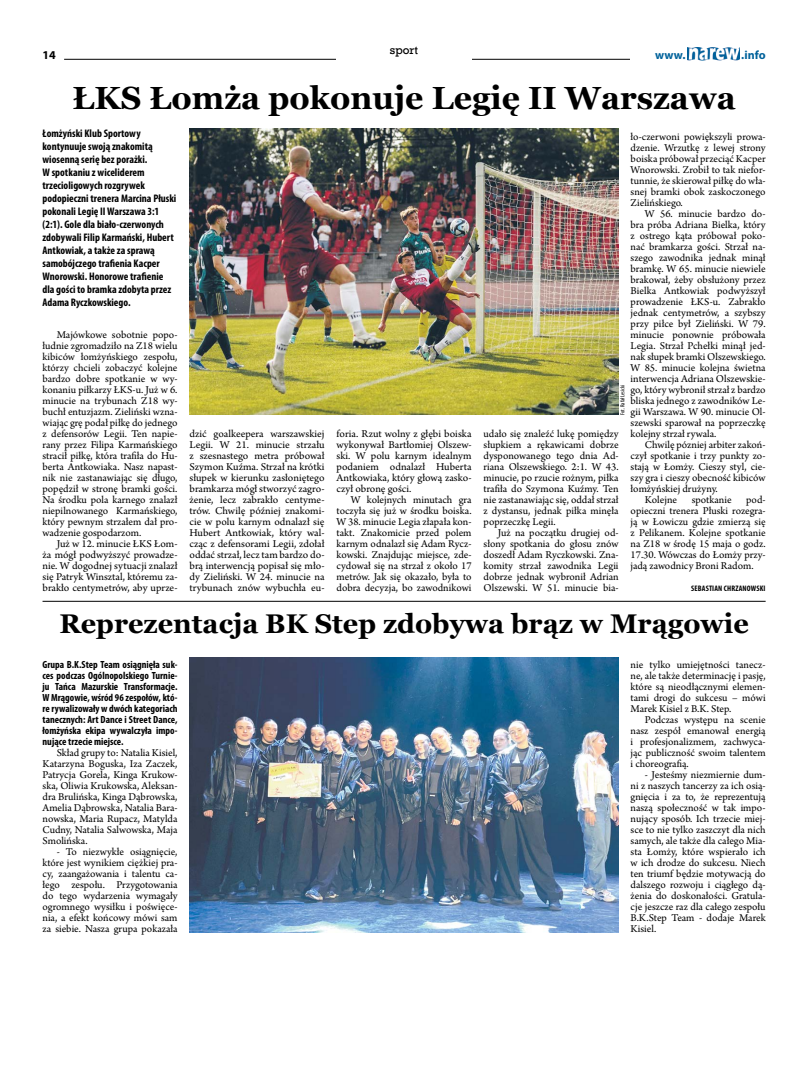
<style>
.page{position:relative;width:794px;height:1092px;background:#fff}
.page>*{position:absolute;margin:0;border:0;box-sizing:border-box;transform-origin:0 0}
.t1{font:700 32px "Georgia";color:#000}
.t2{font:700 27px "Georgia";color:#000}
.t3{font:700 12px "Myriad Pro";color:#00629b}
.t4{font:700 12px "Myriad Pro";color:#000}
.t5{font:11px/11px "Arno Pro";color:#000;text-align:justify}
.t6{font:700 condensed 11px/13px "Myriad Pro";color:#000}
.t7{font:11px "Rockwell";color:#000}
.t8{font:700 condensed 10.4px/11px "Myriad Pro";color:#000;text-align:justify}
.t9{font:700 condensed 8px "Myriad Pro";letter-spacing:.02em;color:#000}
.t10{font:condensed 6px "Myriad Pro";color:#000}
</style>
<div class="page">
<hr style="left:64px;top:59px;width:701px;height:1px;background:#000">
<div style="left:630px;top:51px;width:135px;height:18px;background:#fff"></div>
<img style="left:687px;top:47px;width:52px;height:13px">
<div style="left:336px;top:45px;width:136px;height:18px;background:#fff"></div>
<img style="left:189px;top:657px;width:429px;height:275px">
<hr style="left:43px;top:601px;width:722px;height:1px;background:#000">
<img style="left:189px;top:129px;width:429px;height:286px">
<p class="t7" style="left:390px;top:43px;width:30px">sport</p>
<p class="t4" style="left:43px;top:48px;width:15px">14</p>
<p class="t3" style="left:655px;top:47px;width:32px">www.</p>
<p class="t3" style="left:741px;top:47px;width:26px">.info</p>
<h1 class="t1" style="left:73px;top:74px;width:664px">ŁKS Łomża pokonuje Legię II Warszawa</h1>
<p class="t6" style="left:43px;top:127px;width:135px">Łomżyński Klub Sportowy kontynuuje swoją znakomitą wiosenną serię bez porażki.<br>W spotkaniu z wiceliderem trzecioligowych rozgrywek podopieczni trenera Marcina Płuski pokonali Legię II Warszawa 3:1 (2:1). Gole dla biało-czerwonych zdobywali Filip Karmański, Hubert<br>Antkowiak, a także za sprawą samobójczego trafienia Kacper<br>Wnorowski. Honorowe trafienie dla gości to bramka zdobyta przez<br>Adama Ryczkowskiego.</p>
<p class="t5" style="left:43px;top:329px;width:136px;text-indent:14px">Majówkowe sobotnie popo&shy;łudnie zgromadziło na Z18 wielu kibiców łomżyńskiego zespołu, którzy chcieli zobaczyć kolejne bardzo dobre spotkanie w wy&shy;konaniu piłkarzy ŁKS-u. Już w 6. minucie na trybunach Z18 wy&shy;buchł entuzjazm. Zieliński wzna&shy;wiając grę podał piłkę do jednego z defensorów Legii. Ten napie&shy;rany przez Filipa Karmańskiego stracił piłkę, która trafiła do Hu&shy;berta Antkowiaka. Nasz napast&shy;nik nie zastanawiając się długo, popędził w stronę bramki gości.<br>Na środku pola karnego znalazł niepilnowanego Karmańskiego, który pewnym strzałem dał pro&shy;wadzenie gospodarzom.</p>
<p class="t5" style="left:43px;top:538px;width:136px;text-indent:14px">Już w 12. minucie ŁKS Łom&shy;ża mógł podwyższyć prowadze&shy;nie. W dogodnej sytuacji znalazł się Patryk Winsztal, któremu za&shy;brakło centymetrów, aby uprze-</p>
<p class="t5" style="left:189px;top:428px;width:136px">dzić goalkeepera warszawskiej Legii. W 21. minucie strzału z szesnastego metra próbował Szymon Kuźma. Strzał na krótki słupek w kierunku zasłoniętego bramkarza mógł stworzyć zagro&shy;żenie, lecz zabrakło centyme&shy;trów. Chwilę później znakomi&shy;cie w polu karnym odnalazł się Hubert Antkowiak, który wal&shy;cząc z defensorami Legii, zdołał oddać strzał, lecz tam bardzo do&shy;brą interwencją popisał się mło&shy;dy Zieliński. W 24. minucie na trybunach znów wybuchła eu-</p>
<p class="t5" style="left:336px;top:428px;width:136px">foria. Rzut wolny z głębi boiska wykonywał Bartłomiej Olszew&shy;ski. W polu karnym idealnym podaniem odnalazł Huberta Antkowiaka, który głową zasko&shy;czył obronę gości.</p>
<p class="t5" style="left:336px;top:494px;width:136px;text-indent:14px">W kolejnych minutach gra toczyła się już w środku boiska.<br>W 38. minucie Legia złapała kon&shy;takt. Znakomicie przed polem karnym odnalazł się Adam Rycz&shy;kowski. Znajdując miejsce, zde&shy;cydował się na strzał z około 17 metrów. Jak się okazało, była to dobra decyzja, bo zawodnikowi</p>
<p class="t5" style="left:630px;top:131px;width:136px">ło-czerwoni powiększyli prowa&shy;dzenie. Wrzutkę z lewej strony boiska próbował przeciąć Kacper Wnorowski. Zrobił to tak niefor&shy;tunnie, że skierował piłkę do wła&shy;snej bramki obok zaskoczonego Zielińskiego.</p>
<p class="t5" style="left:630px;top:208px;width:136px;text-indent:14px">W 56. minucie bardzo do&shy;bra próba Adriana Bielka, który z ostrego kąta próbował poko&shy;nać bramkarza gości. Strzał na&shy;szego zawodnika jednak minął bramkę. W 65. minucie niewiele brakował, żeby obsłużony przez Bielka Antkowiak podwyższył prowadzenie ŁKS-u. Zabrakło jednak centymetrów, a szybszy przy piłce był Zieliński. W 79. minucie ponownie próbowała Legia. Strzał Pchełki minął jed&shy;nak słupek bramki Olszewskiego.<br>W 85. minucie kolejna świetna interwencja Adriana Olszewskie&shy;go, który wybronił strzał z bardzo bliska jednego z zawodników Le&shy;gii Warszawa. W 90. minucie Ol&shy;szewski sparował na poprzeczkę kolejny strzał rywala.</p>
<p class="t5" style="left:645px;top:439px;width:122px">Chwilę pózniej arbiter zakoń-</p>
<p class="t5" style="left:630px;top:450px;width:136px">czył spotkanie i trzy punkty zo-</p>
<p class="t5" style="left:630px;top:461px;width:136px">stają w Łomży. Cieszy styl, cie-</p>
<p class="t5" style="left:630px;top:472px;width:136px">szy gra i cieszy obecność kibiców</p>
<p class="t5" style="left:630px;top:483px;width:89px">łomżyńskiej drużyny.</p>
<p class="t5" style="left:645px;top:494px;width:34px">Kolejne</p>
<p class="t5" style="left:691px;top:494px;width:42px">spotkanie</p>
<p class="t10" style="left:619px;top:415px;width:32px;rotate:-90deg">Fot. Rafał Lesicki</p>
<p class="t5" style="left:483px;top:428px;width:136px">udało się znaleźć lukę pomiędzy słupkiem a rękawicami dobrze dysponowanego tego dnia Ad&shy;riana Olszewskiego. 2:1. W 43. minucie, po rzucie rożnym, piłka trafiła do Szymona Kuźmy. Ten nie zastanawiając się, oddał strzał z dystansu, jednak piłka minęła poprzeczkę Legii.</p>
<p class="t5" style="left:483px;top:527px;width:136px;text-indent:14px">Już na początku drugiej od&shy;słony spotkania do głosu znów doszedł Adam Ryczkowski. Zna&shy;komity strzał zawodnika Legii dobrze jednak wybronił Adrian Olszewski. W 51. minucie bia-</p>
<p class="t5" style="left:630px;top:494px;width:136px;text-indent:116px">pod&shy;opieczni trenera Płuski rozegra&shy;ją w Łowiczu gdzie zmierzą się z Pelikanem. Kolejne spotkanie na Z18 w środę 15 maja o godz.<br>17.30. Wówczas do Łomży przy&shy;jadą zawodnicy Broni Radom.</p>
<p class="t9" style="left:691px;top:583px;width:76px">SEBASTIAN CHRZANOWSKI</p>
<h2 class="t2" style="left:59px;top:603px;width:691px">Reprezentacja BK Step zdobywa brąz w Mrągowie</h2>
<p class="t8" style="left:43px;top:658px;width:136px">Grupa B.K.Step Team osiągnięła suk&shy;ces podczas Ogólnopolskiego Turnie&shy;ju Tańca Mazurskie Transformacje.<br>W Mrągowie, wśród 96 zespołów, któ&shy;re rywalizowały w dwóch kategoriach tanecznych: Art Dance i Street Dance, łomżyńska ekipa wywalczyła impo&shy;nujące trzecie miejsce.</p>
<p class="t5" style="left:43px;top:747px;width:136px;text-indent:14px">Skład grupy to: Natalia Kisiel, Katarzyna Boguska, Iza Zaczek, Patrycja Gorela, Kinga Krukow&shy;ska, Oliwia Krukowska, Aleksan&shy;dra Brulińska, Kinga Dąbrowska, Amelia Dąbrowska, Natalia Bara&shy;nowska, Maria Rupacz, Matylda Cudny, Natalia Salwowska, Maja Smolińska.</p>
<p class="t5" style="left:43px;top:846px;width:136px;text-indent:14px">- To niezwykłe osiągnięcie, które jest wynikiem ciężkiej pra&shy;cy, zaangażowania i talentu ca&shy;łego zespołu. Przygotowania do tego wydarzenia wymagały ogromnego wysiłku i poświęce&shy;nia, a efekt końcowy mówi sam za siebie. Nasza grupa pokazała</p>
<p class="t5" style="left:630px;top:659px;width:136px">nie tylko umiejętności tanecz&shy;ne, ale także determinację i pasję, które są nieodłącznymi elemen&shy;tami drogi do sukcesu – mówi Marek Kisiel z B.K. Step.</p>
<p class="t5" style="left:630px;top:714px;width:136px;text-indent:14px">Podczas występu na scenie nasz zespół emanował energią i profesjonalizmem, zachwyca&shy;jąc publiczność swoim talentem i choreografią.</p>
<p class="t5" style="left:630px;top:769px;width:136px;text-indent:14px">- Jesteśmy niezmiernie dum&shy;ni z naszych tancerzy za ich osią&shy;gnięcia i za to, że reprezentują naszą społeczność w tak impo&shy;nujący sposób. Ich trzecie miej&shy;sce to nie tylko zaszczyt dla nich samych, ale także dla całego Mia&shy;sta Łomży, które wspierało ich w ich drodze do sukcesu. Niech ten triumf będzie motywacją do dalszego rozwoju i ciągłego dą&shy;żenia do doskonałości. Gratula&shy;cje jeszcze raz dla całego zespołu B.K.Step Team - dodaje Marek Kisiel.</p>
</div>
